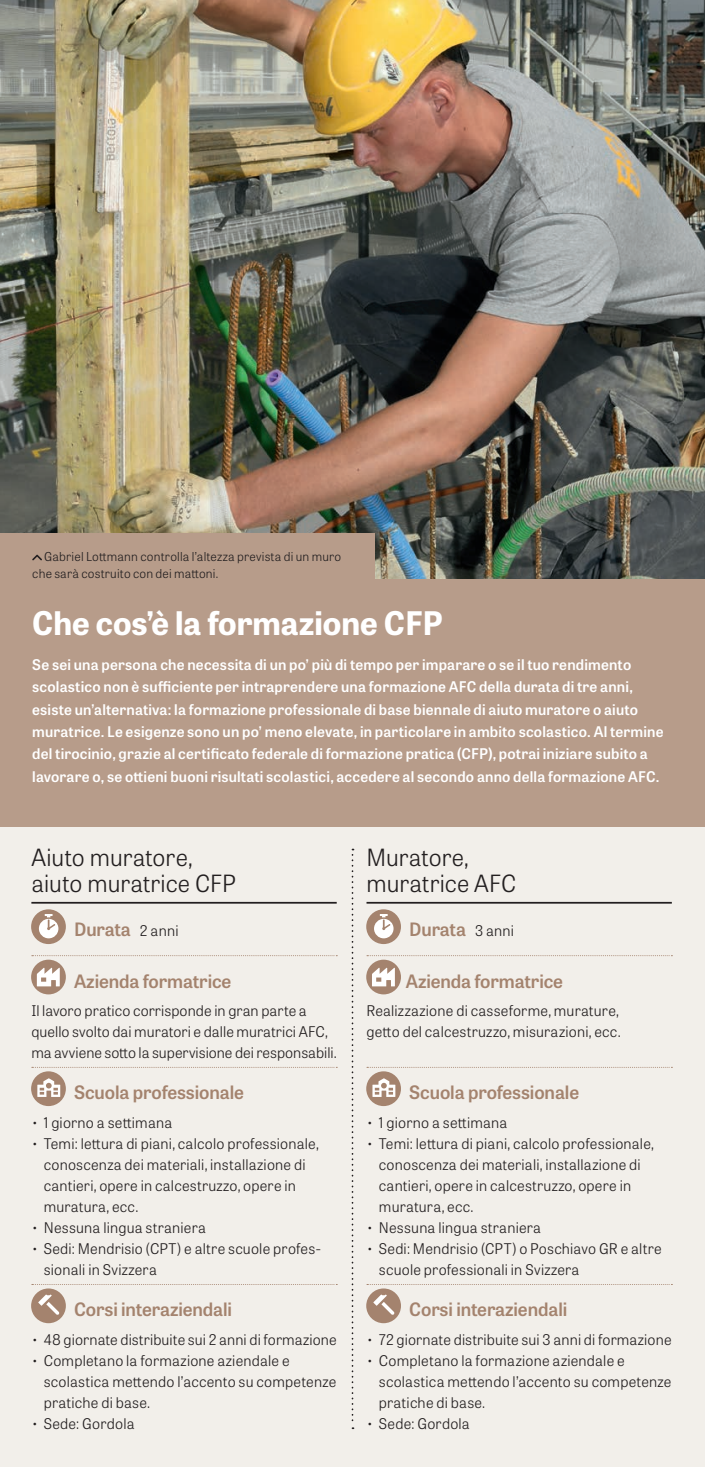
<style>
.page{position:relative;width:705px;height:1474px;background:#fff}
.page>*{position:absolute;margin:0;border:0;box-sizing:border-box;transform-origin:0 0}
.t1{font:700 32.38px "Tablet Gothic";color:#fff}
.t2{font:300 23.62px/26.2px "Tablet Gothic";color:#231f20}
.t3{font:600 18.38px "Tablet Gothic";letter-spacing:-.005em;color:#a4836e}
.t4{font:300 14.7px/21px "Tablet Gothic";letter-spacing:.015em;color:#231f20}
.t5{font:600 14.7px/22.4px "Tablet Gothic";letter-spacing:.015em;color:#fff}
.t6{font:300 12.25px/16.8px "Tablet Gothic";letter-spacing:.015em;color:#231f20}
.s1{font-weight:300;font-size:14.7px;color:#231f20}
</style>
<div class="page">
<div style="left:0;top:515px;width:704px;height:951px;background:#f2efea"></div>
<div style="left:0;top:578px;width:704px;height:248px;background:#b79c8a"></div>
<img style="left:0;top:0;width:704px;height:578px">
<div style="left:0;top:533px;width:375px;height:55px;background:#b79c8a"></div>
<svg style="left:32px;top:554px;width:10px;height:6px"></svg>
<hr style="left:31px;top:901px;width:305px;height:2px;background:#231f20">
<svg style="left:32px;top:955px;width:305px;height:1px"></svg>
<div style="left:31px;top:909px;width:35px;height:35px;background:#a4836e;border-radius:50%"></div>
<svg style="left:39px;top:914px;width:19px;height:24px"></svg>
<div style="left:31px;top:959px;width:35px;height:35px;background:#a4836e;border-radius:50%"></div>
<svg style="left:37px;top:967px;width:23px;height:19px"></svg>
<div style="left:31px;top:1071px;width:35px;height:35px;background:#a4836e;border-radius:50%"></div>
<svg style="left:37px;top:1078px;width:23px;height:18px"></svg>
<div style="left:31px;top:1288px;width:35px;height:35px;background:#a4836e;border-radius:50%"></div>
<svg style="left:38px;top:1294px;width:21px;height:20px"></svg>
<hr style="left:366px;top:901px;width:305px;height:2px;background:#231f20">
<svg style="left:367px;top:955px;width:305px;height:1px"></svg>
<div style="left:366px;top:909px;width:35px;height:35px;background:#a4836e;border-radius:50%"></div>
<svg style="left:374px;top:914px;width:19px;height:24px"></svg>
<div style="left:366px;top:959px;width:35px;height:35px;background:#a4836e;border-radius:50%"></div>
<svg style="left:372px;top:967px;width:23px;height:19px"></svg>
<div style="left:366px;top:1071px;width:35px;height:35px;background:#a4836e;border-radius:50%"></div>
<svg style="left:372px;top:1078px;width:23px;height:18px"></svg>
<div style="left:366px;top:1288px;width:35px;height:35px;background:#a4836e;border-radius:50%"></div>
<svg style="left:373px;top:1294px;width:21px;height:20px"></svg>
<svg style="left:351px;top:848px;width:2px;height:580px"></svg>
<p class="t6" style="left:32px;top:548px;width:310px;text-indent:12px">Gabriel Lottmann controlla l’altezza prevista di un muro che sarà costruito con dei mattoni.</p>
<h1 class="t1" style="left:32px;top:600px;width:412px">Che cos’è la formazione CFP</h1>
<p class="t5" style="left:32px;top:653px;width:632px">Se sei una persona che necessita di un po’ più di tempo per imparare o se il tuo rendimento scolastico non è sufficiente per intraprendere una formazione AFC della durata di tre anni, esiste un’alternativa: la formazione professionale di base biennale di aiuto muratore o aiuto muratrice. Le esigenze sono un po’ meno elevate, in particolare in ambito scolastico. Al termine del tirocinio, grazie al certificato federale di formazione pratica (CFP), potrai iniziare subito a lavorare o, se ottieni buoni risultati scolastici, accedere al secondo anno della formazione AFC.</p>
<h2 class="t2" style="left:31px;top:843px;width:206px">Aiuto muratore, aiuto muratrice CFP</h2>
<p class="t3" style="left:74px;top:916px;width:106px">Durata <span class="s1">2 anni</span></p>
<p class="t3" style="left:74px;top:967px;width:159px">Azienda formatrice</p>
<p class="t4" style="left:31px;top:999px;width:307px">Il lavoro pratico corrisponde in gran parte a quello svolto dai muratori e dalle muratrici AFC, ma avviene sotto la supervisione dei responsabili.</p>
<p class="t3" style="left:74px;top:1079px;width:171px">Scuola professionale</p>
<p class="t4" style="left:31px;top:1111px;width:142px">• 1 giorno a settimana</p>
<p class="t4" style="left:44px;top:1132px;width:276px;text-indent:-12px">• Temi: lettura di piani, calcolo professionale, conoscenza dei materiali, installazione di cantieri, opere in calcestruzzo, opere in muratura, ecc.</p>
<p class="t4" style="left:31px;top:1216px;width:176px">• Nessuna lingua straniera</p>
<p class="t4" style="left:44px;top:1237px;width:278px;text-indent:-12px">• Sedi: Mendrisio (CPT) e altre scuole profes&shy;sionali in Svizzera</p>
<p class="t3" style="left:74px;top:1296px;width:159px">Corsi interaziendali</p>
<p class="t4" style="left:31px;top:1328px;width:307px">• 48 giornate distribuite sui 2 anni di formazione</p>
<p class="t4" style="left:44px;top:1349px;width:294px;text-indent:-12px">• Completano la formazione aziendale e scolastica mettendo l’accento su competenze pratiche di base.</p>
<p class="t4" style="left:31px;top:1412px;width:105px">• Sede: Gordola</p>
<h2 class="t2" style="left:366px;top:843px;width:151px">Muratore, muratrice AFC</h2>
<p class="t3" style="left:409px;top:916px;width:106px">Durata <span class="s1">3 anni</span></p>
<p class="t3" style="left:406px;top:967px;width:159px">Azienda formatrice</p>
<p class="t4" style="left:366px;top:999px;width:255px">Realizzazione di casseforme, murature, getto del calcestruzzo, misurazioni, ecc.</p>
<p class="t3" style="left:409px;top:1079px;width:171px">Scuola professionale</p>
<p class="t4" style="left:366px;top:1111px;width:142px">• 1 giorno a settimana</p>
<p class="t4" style="left:379px;top:1132px;width:276px;text-indent:-12px">• Temi: lettura di piani, calcolo professionale, conoscenza dei materiali, installazione di cantieri, opere in calcestruzzo, opere in muratura, ecc.</p>
<p class="t4" style="left:366px;top:1216px;width:176px">• Nessuna lingua straniera</p>
<p class="t4" style="left:379px;top:1237px;width:284px;text-indent:-12px">• Sedi: Mendrisio (CPT) o Poschiavo GR e altre scuole professionali in Svizzera</p>
<p class="t3" style="left:409px;top:1296px;width:159px">Corsi interaziendali</p>
<p class="t4" style="left:366px;top:1328px;width:306px">• 72 giornate distribuite sui 3 anni di formazione</p>
<p class="t4" style="left:379px;top:1349px;width:294px;text-indent:-12px">• Completano la formazione aziendale e scolastica mettendo l’accento su competenze pratiche di base.</p>
<p class="t4" style="left:366px;top:1412px;width:105px">• Sede: Gordola</p>
</div>
